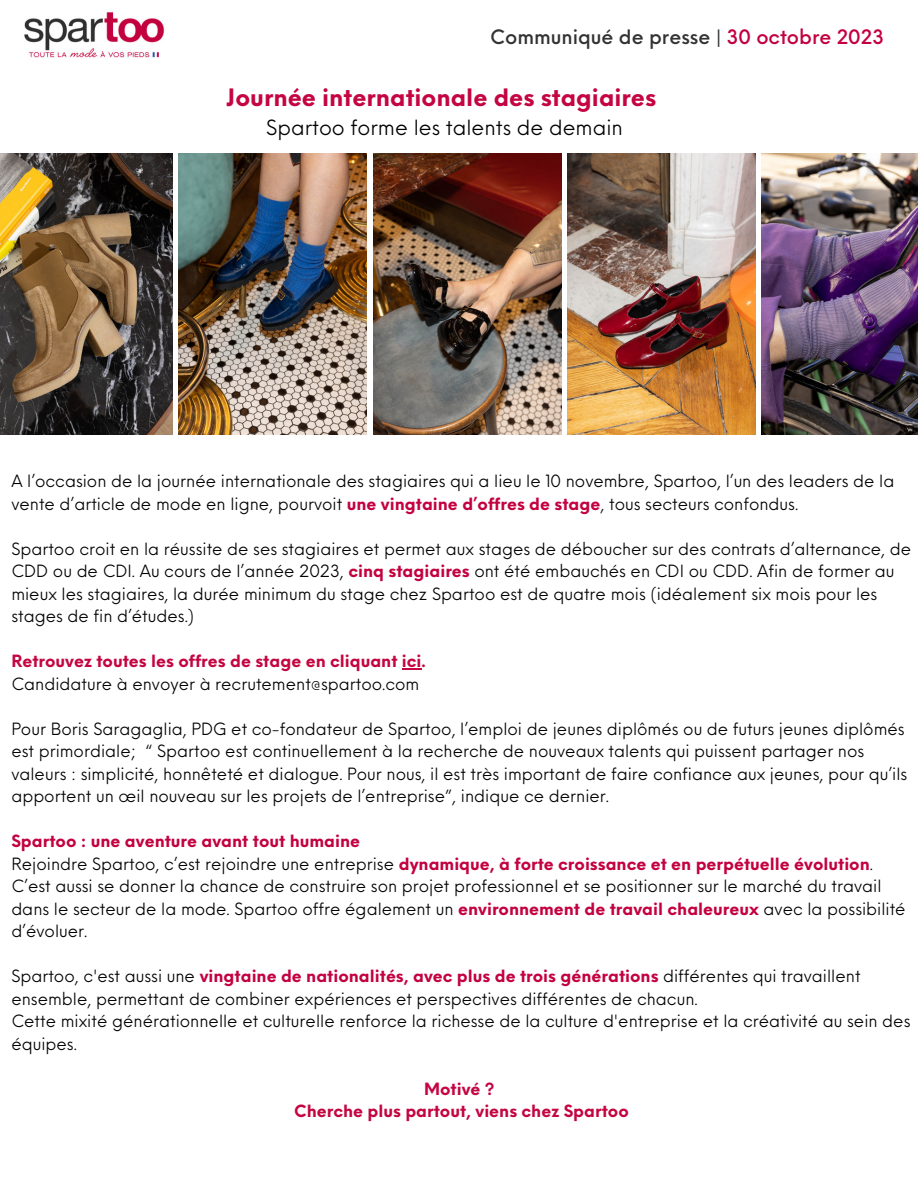
<style>
.page{position:relative;width:918px;height:1188px;background:#fff}
.page>*{position:absolute;margin:0;border:0;box-sizing:border-box;transform-origin:0 0}
.t1{font:700 23.4px "Neue Einstellung";color:#c40542}
.t2{font:20.4px "Neue Einstellung";color:#000}
.t3{font:500 19.35px "Neue Einstellung";color:#333}
.t4{font:16.5px/22.5px "Neue Einstellung";color:#000}
.t5{font:700 16.5px "Neue Einstellung";color:#c40542}
.t6{font:700 16.5px "Neue Einstellung";color:#c30040}
.s1{color:#c30040}
.s2{font-weight:700;color:#c30040}
</style>
<div class="page">
<img style="left:24px;top:12px;width:141px;height:46px">
<img style="left:0;top:153px;width:172px;height:282px">
<img style="left:179px;top:153px;width:188px;height:282px">
<img style="left:373px;top:153px;width:188px;height:282px">
<img style="left:567px;top:153px;width:188px;height:282px">
<img style="left:762px;top:153px;width:156px;height:282px">
<svg style="left:402px;top:668px;width:20px;height:1px"></svg>
<p class="t3" style="left:490px;top:20px;width:395px">Communiqué de presse | <span class="s1">30 octobre 2023</span></p>
<p class="t1" style="left:226px;top:77px;width:432px">Journée internationale des stagiaires</p>
<p class="t2" style="left:266px;top:110px;width:358px">Spartoo forme les talents de demain</p>
<p class="t4" style="left:11px;top:468px;width:885px">A l’occasion de la journée internationale des stagiaires qui a lieu le 10 novembre, Spartoo, l’un des leaders de la vente d’article de mode en ligne, pourvoit <span class="s2">une vingtaine d’offres de stage</span>, tous secteurs confondus.</p>
<p class="t4" style="left:11px;top:536px;width:901px">Spartoo croit en la réussite de ses stagiaires et permet aux stages de déboucher sur des contrats d’alternance, de CDD ou de CDI. Au cours de l’année 2023, <span class="s2">cinq stagiaires</span> ont été embauchés en CDI ou CDD. Afin de former au mieux les stagiaires, la durée minimum du stage chez Spartoo est de quatre mois (idéalement six mois pour les stages de fin d’études.)</p>
<p class="t5" style="left:11px;top:646px;width:416px">Retrouvez toutes les offres de stage en cliquant ici.</p>
<p class="t4" style="left:11px;top:671px;width:410px">Candidature à envoyer à recrutement@spartoo.com</p>
<p class="t4" style="left:11px;top:716px;width:897px">Pour Boris Saragaglia, PDG et co-fondateur de Spartoo, l’emploi de jeunes diplômés ou de futurs jeunes diplômés est primordiale; “ Spartoo est continuellement à la recherche de nouveaux talents qui puissent partager nos valeurs : simplicité, honnêteté et dialogue. Pour nous, il est très important de faire confiance aux jeunes, pour qu’ils apportent un œil nouveau sur les projets de l’entreprise”, indique ce dernier.</p>
<p class="t6" style="left:11px;top:826px;width:350px">Spartoo : une aventure avant tout humaine</p>
<p class="t4" style="left:11px;top:851px;width:896px">Rejoindre Spartoo, c’est rejoindre une entreprise <span class="s2">dynamique, à forte croissance et en perpétuelle évolution</span>.<br>C’est aussi se donner la chance de construire son projet professionnel et se positionner sur le marché du travail dans le secteur de la mode. Spartoo offre également un <span class="s2">environnement de travail chaleureux</span> avec la possibilité d’évoluer.</p>
<p class="t4" style="left:11px;top:963px;width:851px">Spartoo, c'est aussi une <span class="s2">vingtaine de nationalités, avec plus de trois générations</span> différentes qui travaillent ensemble, permettant de combiner expériences et perspectives différentes de chacun.</p>
<p class="t4" style="left:11px;top:1008px;width:901px">Cette mixité générationnelle et culturelle renforce la richesse de la culture d'entreprise et la créativité au sein des équipes.</p>
<p class="t5" style="left:424px;top:1074px;width:72px">Motivé ?</p>
<p class="t5" style="left:294px;top:1096px;width:336px">Cherche plus partout, viens chez Spartoo</p>
</div>
